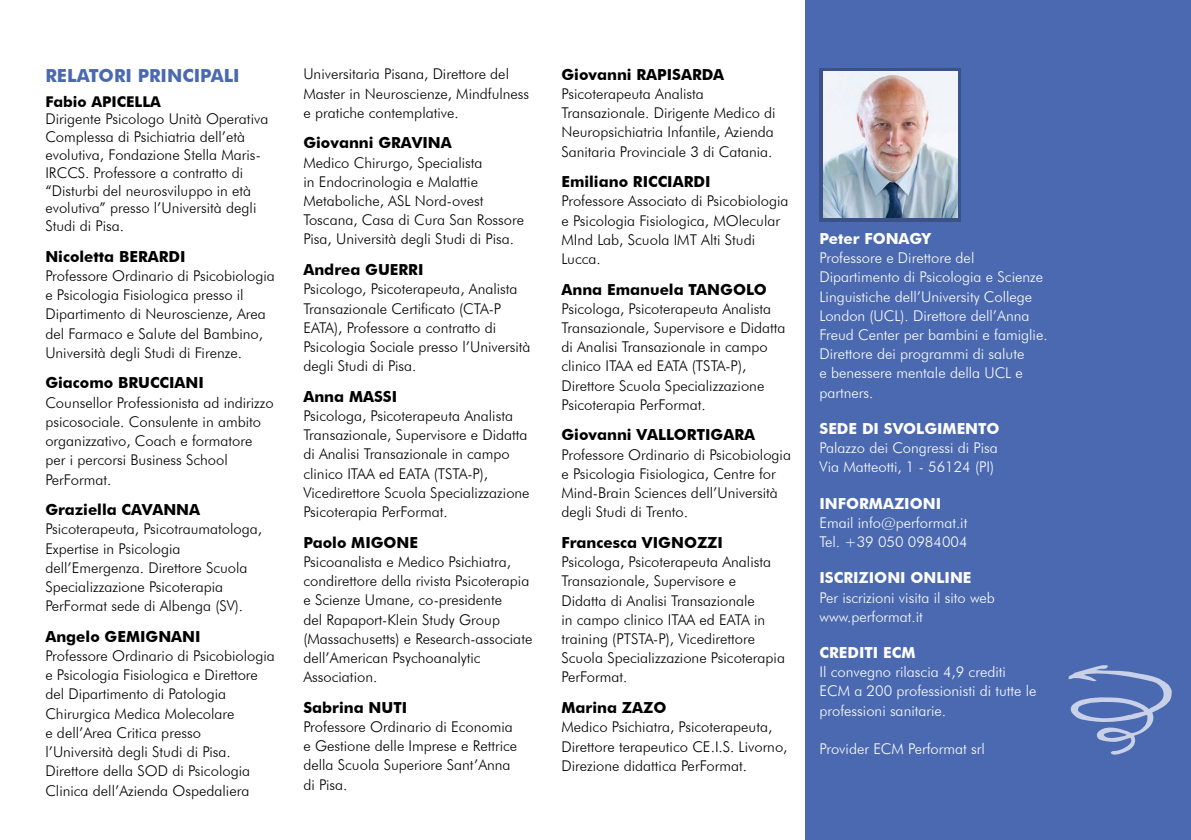
<style>
.page{position:relative;width:1191px;height:840px;background:#fff}
.page>*{position:absolute;margin:0;border:0;box-sizing:border-box;transform-origin:0 0}
.t1{font:700 18px "Futura BT";color:#4a69b0}
.t2{font:700 15.2px "Futura BT";color:#000}
.t3{font:700 15.2px "Futura BT";color:#fff}
.t4{font:300 14.8px/19.2px "Futura BT";color:#000}
.t5{font:300 14.8px/19.2px "Futura BT";color:#fff}
.t6{font:700 14.8px "Futura BT";color:#000}
</style>
<div class="page">
<div style="left:805px;top:0;width:386px;height:839px;background:#4a69b0"></div>
<svg style="left:819px;top:68px;width:142px;height:153px;background:#546998"></svg>
<img style="left:823px;top:72px;width:134px;height:145px">
<svg style="left:1068px;top:665px;width:103px;height:90px"></svg>
<p class="t1" style="left:45px;top:64px;width:196px">RELATORI PRINCIPALI</p>
<p class="t6" style="left:45px;top:92px;width:117px">Fabio APICELLA</p>
<p class="t4" style="left:45px;top:110px;width:224px;line-height:17.8px">Dirigente Psicologo Unità Operativa Complessa di Psichiatria dell’età evolutiva, Fondazione Stella Maris-IRCCS. Professore a contratto di “Disturbi del neurosviluppo in età evolutiva” presso l’Università degli Studi di Pisa.</p>
<p class="t2" style="left:45px;top:247px;width:142px">Nicoletta BERARDI</p>
<p class="t4" style="left:45px;top:266px;width:231px">Professore Ordinario di Psicobiologia e Psicologia Fisiologica presso il Dipartimento di Neuroscienze, Area del Farmaco e Salute del Bambino, Università degli Studi di Firenze.</p>
<p class="t2" style="left:45px;top:373px;width:160px">Giacomo BRUCCIANI</p>
<p class="t4" style="left:45px;top:392px;width:230px">Counsellor Professionista ad indirizzo psicosociale. Consulente in ambito organizzativo, Coach e formatore per i percorsi Business School<br>PerFormat.</p>
<p class="t2" style="left:45px;top:500px;width:156px">Graziella CAVANNA</p>
<p class="t4" style="left:45px;top:519px;width:218px">Psicoterapeuta, Psicotraumatologa,<br>Expertise in Psicologia dell’Emergenza. Direttore Scuola<br>Specializzazione Psicoterapia<br>PerFormat sede di Albenga (SV).</p>
<p class="t2" style="left:45px;top:626px;width:157px">Angelo GEMIGNANI</p>
<p class="t4" style="left:45px;top:645px;width:231px">Professore Ordinario di Psicobiologia e Psicologia Fisiologica e Direttore del Dipartimento di Patologia Chirurgica Medica Molecolare<br>e dell’Area Critica presso<br>l’Università degli Studi di Pisa.<br>Direttore della SOD di Psicologia Clinica dell’Azienda Ospedaliera</p>
<p class="t4" style="left:303px;top:64px;width:227px">Universitaria Pisana, Direttore del<br>Master in Neuroscienze, Mindfulness e pratiche contemplative.</p>
<p class="t2" style="left:303px;top:134px;width:150px">Giovanni GRAVINA</p>
<p class="t4" style="left:303px;top:152px;width:222px">Medico Chirurgo, Specialista<br>in Endocrinologia e Malattie<br>Metaboliche, ASL Nord-ovest<br>Toscana, Casa di Cura San Rossore<br>Pisa, Università degli Studi di Pisa.</p>
<p class="t2" style="left:303px;top:260px;width:122px">Andrea GUERRI</p>
<p class="t4" style="left:303px;top:279px;width:229px">Psicologo, Psicoterapeuta, Analista Transazionale Certificato (CTA-P EATA), Professore a contratto di Psicologia Sociale presso l’Università degli Studi di Pisa.</p>
<p class="t2" style="left:303px;top:387px;width:95px">Anna MASSI</p>
<p class="t4" style="left:303px;top:406px;width:228px">Psicologa, Psicoterapeuta Analista Transazionale, Supervisore e Didatta di Analisi Transazionale in campo clinico ITAA ed EATA (TSTA-P), Vicedirettore Scuola Specializzazione Psicoterapia PerFormat.</p>
<p class="t2" style="left:303px;top:532px;width:116px">Paolo MIGONE</p>
<p class="t4" style="left:303px;top:551px;width:230px">Psicoanalista e Medico Psichiatra, condirettore della rivista Psicoterapia e Scienze Umane, co-presidente<br>del Rapaport-Klein Study Group (Massachusetts) e Research-associate dell’American Psychoanalytic<br>Association.</p>
<p class="t2" style="left:303px;top:697px;width:105px">Sabrina NUTI</p>
<p class="t4" style="left:303px;top:716px;width:215px">Professore Ordinario di Economia e Gestione delle Imprese e Rettrice della Scuola Superiore Sant’Anna di Pisa.</p>
<p class="t2" style="left:561px;top:65px;width:164px">Giovanni RAPISARDA</p>
<p class="t4" style="left:561px;top:84px;width:216px">Psicoterapeuta Analista Transazionale. Dirigente Medico di Neuropsichiatria Infantile, Azienda Sanitaria Provinciale 3 di Catania.</p>
<p class="t2" style="left:561px;top:172px;width:151px">Emiliano RICCIARDI</p>
<p class="t4" style="left:561px;top:191px;width:228px">Professore Associato di Psicobiologia e Psicologia Fisiologica, MOlecular<br>MInd Lab, Scuola IMT Alti Studi<br>Lucca.</p>
<p class="t2" style="left:561px;top:280px;width:207px">Anna Emanuela TANGOLO</p>
<p class="t4" style="left:561px;top:298px;width:226px">Psicologa, Psicoterapeuta Analista Transazionale, Supervisore e Didatta di Analisi Transazionale in campo clinico ITAA ed EATA (TSTA-P), Direttore Scuola Specializzazione Psicoterapia PerFormat.</p>
<p class="t2" style="left:561px;top:425px;width:195px">Giovanni VALLORTIGARA</p>
<p class="t4" style="left:561px;top:444px;width:231px">Professore Ordinario di Psicobiologia e Psicologia Fisiologica, Centre for Mind-Brain Sciences dell’Università degli Studi di Trento.</p>
<p class="t2" style="left:561px;top:533px;width:163px">Francesca VIGNOZZI</p>
<p class="t4" style="left:561px;top:552px;width:225px">Psicologa, Psicoterapeuta Analista<br>Transazionale, Supervisore e<br>Didatta di Analisi Transazionale<br>in campo clinico ITAA ed EATA in training (PTSTA-P), Vicedirettore<br>Scuola Specializzazione Psicoterapia<br>PerFormat.</p>
<p class="t2" style="left:561px;top:698px;width:106px">Marina ZAZO</p>
<p class="t4" style="left:561px;top:716px;width:228px">Medico Psichiatra, Psicoterapeuta,<br>Direttore terapeutico CE.I.S. Livorno,<br>Direzione didattica PerFormat.</p>
<p class="t3" style="left:819px;top:229px;width:113px">Peter FONAGY</p>
<p class="t5" style="left:819px;top:248px;width:230px">Professore e Direttore del<br>Dipartimento di Psicologia e Scienze<br>Linguistiche dell’University College<br>London (UCL). Direttore dell’Anna<br>Freud Center per bambini e famiglie.<br>Direttore dei programmi di salute<br>e benessere mentale della UCL e partners.</p>
<p class="t3" style="left:819px;top:419px;width:181px">SEDE DI SVOLGIMENTO</p>
<p class="t5" style="left:819px;top:438px;width:180px">Palazzo dei Congressi di Pisa<br>Via Matteotti, 1 - 56124 (PI)</p>
<p class="t3" style="left:819px;top:493px;width:123px">INFORMAZIONI</p>
<p class="t5" style="left:819px;top:512px;width:150px">Email info@performat.it<br>Tel. +39 050 0984004</p>
<p class="t3" style="left:819px;top:568px;width:154px">ISCRIZIONI ONLINE</p>
<p class="t5" style="left:819px;top:587px;width:177px">Per iscrizioni visita il sito web www.performat.it</p>
<p class="t3" style="left:819px;top:643px;width:97px">CREDITI ECM</p>
<p class="t5" style="left:819px;top:661px;width:218px">Il convegno rilascia 4,9 crediti<br>ECM a 200 professionisti di tutte le professioni sanitarie.</p>
<p class="t5" style="left:819px;top:738px;width:167px">Provider ECM Performat srl</p>
</div>
